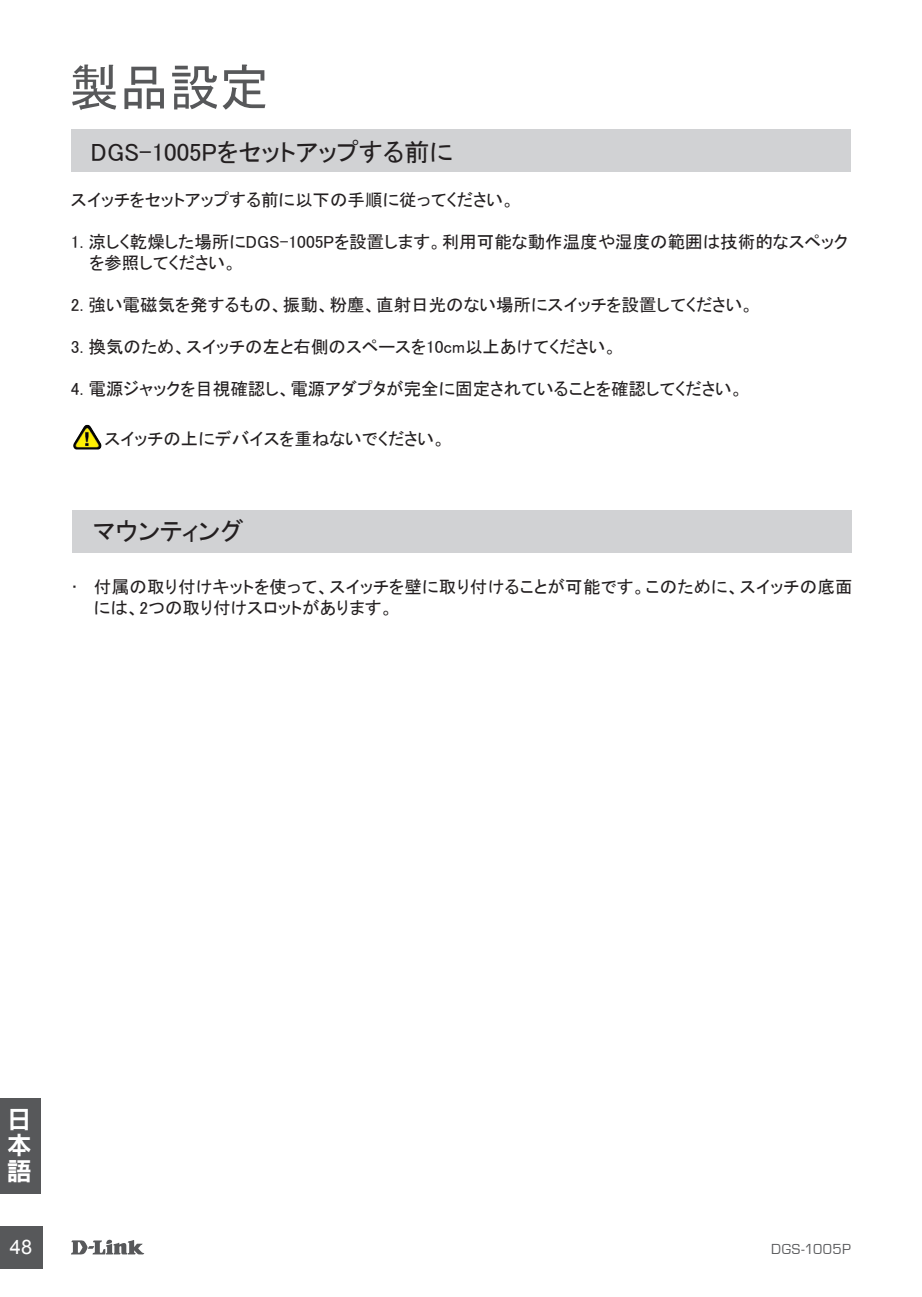
<style>
.page{position:relative;width:922px;height:1297px;background:#fff}
.page>*{position:absolute;margin:0;border:0;box-sizing:border-box;transform-origin:0 0}
.t1{font:50px "MS P Gothic";color:#57585a}
.t2{font:25px "MS P Gothic";color:#231f20}
.t3{font:25px/26px "DF Hei Std W9";color:#fff;text-align:justify}
.t4{font:20px "Arial";color:#fff}
.t5{font:17.5px/21px "MS P Gothic";color:#231f20}
.t6{font:15px "Eurostile";letter-spacing:.035em;color:#57585a}
</style>
<div class="page">
<svg style="left:71px;top:1239px;width:73px;height:15px"></svg>
<div style="left:0;top:1226px;width:43px;height:43px;background:#57585a"></div>
<div style="left:0;top:1098px;width:41px;height:95px;background:#57585a"></div>
<div style="left:71px;top:129px;width:779px;height:43px;background:#d1d2d4"></div>
<img style="left:73px;top:425px;width:14px;height:22px">
<div style="left:73px;top:510px;width:778px;height:43px;background:#d1d2d4"></div>
<h1 class="t1" style="left:69px;top:62px;width:202px">製品設定</h1>
<h2 class="t2" style="left:91px;top:139px;width:363px">DGS-1005Pをセットアップする前に</h2>
<p class="t5" style="left:71px;top:190px;width:445px">スイッチをセットアップする前に以下の手順に従ってください。</p>
<p class="t5" style="left:89px;top:232px;width:759px;text-indent:-18px">1. 涼しく乾燥した場所にDGS-1005Pを設置します。利用可能な動作温度や湿度の範囲は技術的なスペックを参照してください。</p>
<p class="t5" style="left:71px;top:295px;width:684px">2. 強い電磁気を発するもの、振動、粉塵、直射日光のない場所にスイッチを設置してください。</p>
<p class="t5" style="left:71px;top:337px;width:547px">3. 換気のため、スイッチの左と右側のスペースを10cm以上あけてください。</p>
<p class="t5" style="left:71px;top:379px;width:673px">4. 電源ジャックを目視確認し、電源アダプタが完全に固定されていることを確認してください。</p>
<p class="t5" style="left:104px;top:428px;width:343px">スイッチの上にデバイスを重ねないでください。</p>
<h2 class="t2" style="left:93px;top:518px;width:153px">マウンティング</h2>
<p class="t5" style="left:94px;top:576px;width:760px;text-indent:-21px">• 付属の取り付けキットを使って、スイッチを壁に取り付けることが可能です。このために、スイッチの底面には、2つの取り付けスロットがあります。</p>
<h2 class="t3" style="left:7px;top:1106px;width:25px">日本語</h2>
<p class="t4" style="left:10px;top:1234px;width:24px">48</p>
<p class="t6" style="left:771px;top:1241px;width:81px">DGS-1005P</p>
</div>
